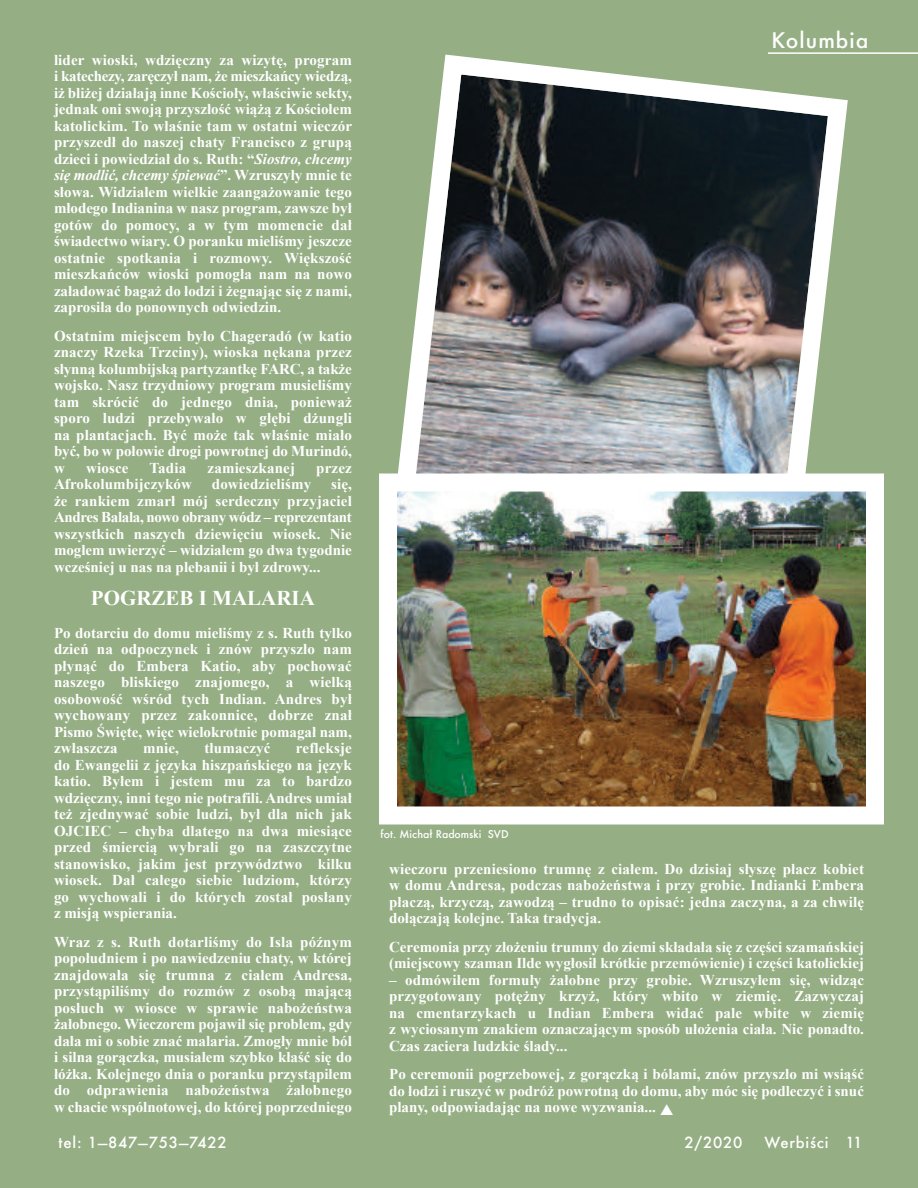
<style>
.page{position:relative;width:918px;height:1188px;background:#95ae84}
.page>*{position:absolute;margin:0;border:0;box-sizing:border-box;transform-origin:0 0}
.t1{font:700 21px "Times New Roman";color:#fff}
.t2{font:500 21px "Futura";letter-spacing:.05em;color:#fff}
.t3{font:700 15px/16.5px "Times New Roman";color:#fff;text-align:justify}
.t4{font:500 15px "Futura";letter-spacing:.05em;color:#fff}
.t5{font:500 10.5px "Futura";color:#fff}
.s1{font-style:italic}
</style>
<div class="page">
<hr style="left:768px;top:52px;width:150px;height:2px;background:#fff">
<img style="left:381px;top:52px;width:477px;height:422px">
<img style="left:398px;top:493px;width:467px;height:313px">
<div style="left:379px;top:474px;width:505px;height:351px;border:18px solid #fff"></div>
<p class="t2" style="left:772px;top:26px;width:98px">Kolumbia</p>
<p class="t3" style="left:54px;top:51px;width:300px">lider wioski, wdzięczny za wizytę, program i katechezy, zaręczył nam, że mieszkańcy wiedzą, iż bliżej działają inne Kościoły, właściwie sekty, jednak oni swoją przyszłość wiążą z Kościołem katolickim. To właśnie tam w ostatni wieczór przyszedł do naszej chaty Francisco z grupą dzieci i powiedział do s. Ruth: “<span class="s1">Siostro, chcemy się modlić, chcemy śpiewać</span>”. Wzruszyły mnie te słowa. Widziałem wielkie zaangażowanie tego młodego Indianina w nasz program, zawsze był gotów do pomocy, a w tym momencie dał świadectwo wiary. O poranku mieliśmy jeszcze ostatnie spotkania i rozmowy. Większość mieszkańców wioski pomogła nam na nowo załadować bagaż do łodzi i żegnając się z nami, zaprosiła do ponownych odwiedzin.</p>
<p class="t3" style="left:54px;top:327px;width:299px">Ostatnim miejscem było Chageradó (w katio znaczy Rzeka Trzciny), wioska nękana przez słynną kolumbijską partyzantkę FARC, a także wojsko. Nasz trzydniowy program musieliśmy tam skrócić do jednego dnia, ponieważ sporo ludzi przebywało w głębi dżungli na plantacjach. Być może tak właśnie miało być, bo w połowie drogi powrotnej do Murindó, w</p>
<p class="t3" style="left:86px;top:459px;width:44px">wiosce</p>
<p class="t3" style="left:150px;top:459px;width:38px">Tadia</p>
<p class="t3" style="left:208px;top:459px;width:89px">zamieszkanej</p>
<p class="t3" style="left:316px;top:459px;width:37px">przez</p>
<p class="t3" style="left:54px;top:476px;width:140px">Afrokolumbijczyków</p>
<p class="t3" style="left:212px;top:476px;width:101px">dowiedzieliśmy</p>
<p class="t3" style="left:54px;top:476px;width:299px;text-indent:277px">się, że rankiem zmarł mój serdeczny przyjaciel Andres Balala, nowo obrany wódz – reprezentant wszystkich naszych dziewięciu wiosek. Nie mogłem uwierzyć – widziałem go dwa tygodnie wcześniej u nas na plebanii i był zdrowy...</p>
<p class="t1" style="left:91px;top:586px;width:226px">POGRZEB I MALARIA</p>
<p class="t3" style="left:54px;top:624px;width:299px">Po dotarciu do domu mieliśmy z s. Ruth tylko dzień na odpoczynek i znów przyszło nam płynąć do Embera Katio, aby pochować naszego bliskiego znajomego, a wielką osobowość wśród tych Indian. Andres był wychowany przez zakonnice, dobrze znał Pismo Święte, więc wielokrotnie pomagał nam, zwłaszcza</p>
<p class="t3" style="left:143px;top:740px;width:38px">mnie,</p>
<p class="t3" style="left:204px;top:740px;width:68px">tłumaczyć</p>
<p class="t3" style="left:54px;top:740px;width:299px;text-indent:242px">refleksje do Ewangelii z języka hiszpańskiego na język katio. Byłem i jestem mu za to bardzo wdzięczny, inni tego nie potrafili. Andres umiał też zjednywać sobie ludzi, był dla nich jak OJCIEC – chyba dlatego na dwa miesiące przed śmiercią wybrali go na zaszczytne stanowisko, jakim jest przywództwo kilku wiosek. Dał całego siebie ludziom, którzy go wychowali i do których został posłany z misją wspierania.</p>
<p class="t3" style="left:54px;top:933px;width:299px">Wraz z s. Ruth dotarliśmy do Isla późnym popołudniem i po nawiedzeniu chaty, w której znajdowała się trumna z ciałem Andresa, przystąpiliśmy do rozmów z osobą mającą posłuch w wiosce w sprawie nabożeństwa żałobnego. Wieczorem pojawił się problem, gdy dała mi o sobie znać malaria. Zmogły mnie ból i silna gorączka, musiałem szybko kłaść się do łóżka. Kolejnego dnia o poranku przystąpiłem do odprawienia nabożeństwa żałobnego w chacie wspólnotowej, do której poprzedniego</p>
<p class="t4" style="left:58px;top:1132px;width:170px">tel: 1—847—753—7422</p>
<p class="t4" style="left:685px;top:1132px;width:59px">2/2020</p>
<p class="t4" style="left:765px;top:1132px;width:99px">Werbiści 11</p>
<p class="t5" style="left:381px;top:827px;width:130px">fot. Michał Radomski SVD</p>
<p class="t3" style="left:389px;top:860px;width:476px">wieczoru przeniesiono trumnę z ciałem. Do dzisiaj słyszę płacz kobiet w domu Andresa, podczas nabożeństwa i przy grobie. Indianki Embera płaczą, krzyczą, zawodzą – trudno to opisać: jedna zaczyna, a za chwilę dołączają kolejne. Taka tradycja.</p>
<p class="t3" style="left:389px;top:938px;width:476px">Ceremonia przy złożeniu trumny do ziemi składała się z części szamańskiej (miejscowy szaman Ilde wygłosił krótkie przemówienie) i części katolickiej</p>
<p class="t3" style="left:389px;top:971px;width:476px">– odmówiłem formuły żałobne przy grobie. Wzruszyłem się, widząc przygotowany potężny krzyż, który wbito w ziemię. Zazwyczaj na cmentarzykach u Indian Embera widać pale wbite w ziemię z wyciosanym znakiem oznaczającym sposób ułożenia ciała. Nic ponadto.<br>Czas zaciera ludzkie ślady...</p>
<p class="t3" style="left:389px;top:1066px;width:476px">Po ceremonii pogrzebowej, z gorączką i bólami, znów przyszło mi wsiąść do łodzi i ruszyć w podróż powrotną do domu, aby móc się podleczyć i snuć plany, odpowiadając na nowe wyzwania...</p>
</div>
